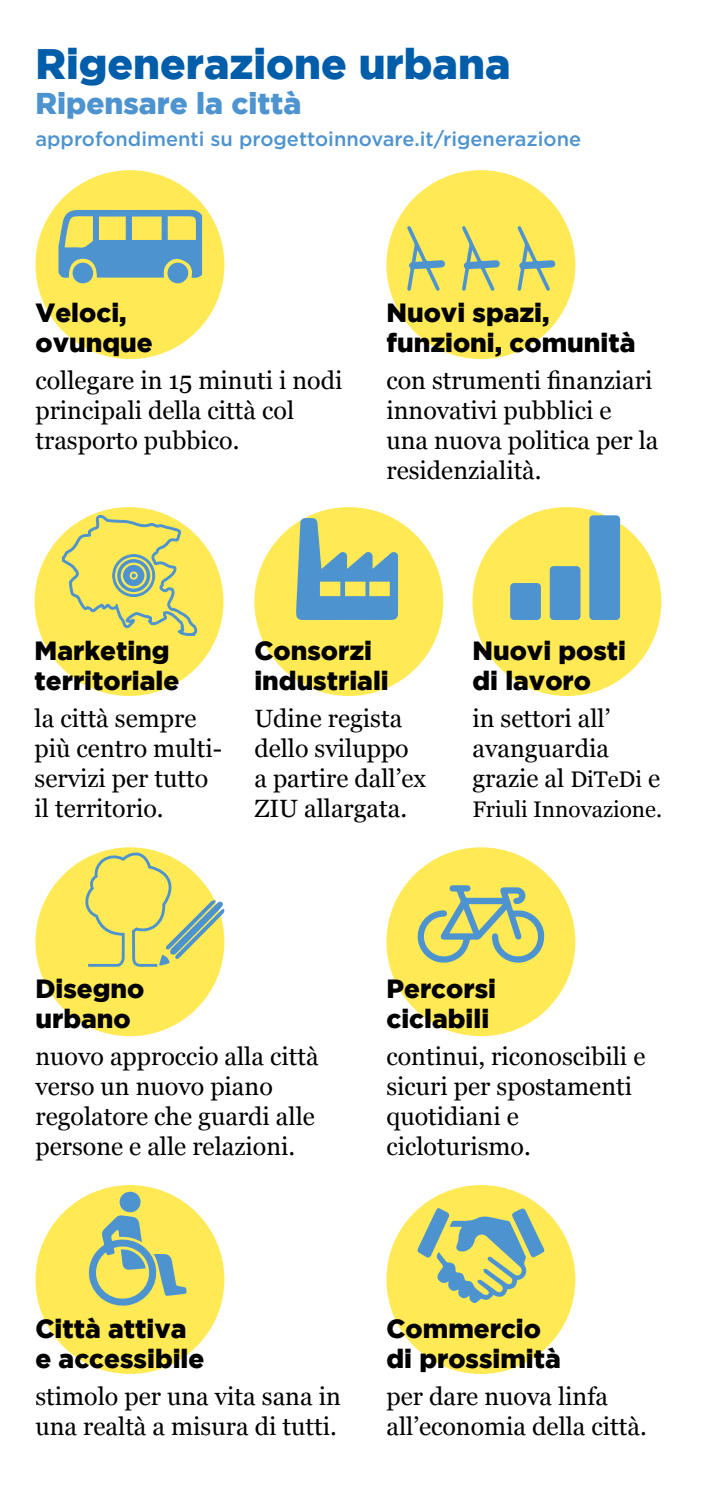
<style>
.page{position:relative;width:702px;height:1489px;background:#fff}
.page>*{position:absolute;margin:0;border:0;box-sizing:border-box;transform-origin:0 0}
.t1{font:900 42.5px "Gotham";color:#005da9}
.t2{font:900 30px "Gotham";color:#4c93d0}
.t3{font:900 26.25px/30px "Gotham";color:#000}
.t4{font:25px/30px "Georgia";color:#000}
.t5{font:22.5px "Georgia";color:#000}
.t6{font:500 20px "Gotham";color:#4c93d0}
.s1{font-size:22.5px}
</style>
<div class="page">
<div style="left:254px;top:507px;width:189px;height:189px;background:#ffea55;border-radius:50%"></div>
<div style="left:35px;top:507px;width:188px;height:189px;background:#ffea55;border-radius:50%"></div>
<div style="left:35px;top:847px;width:189px;height:189px;background:#ffea55;border-radius:50%"></div>
<div style="left:35px;top:1184px;width:189px;height:189px;background:#ffea55;border-radius:50%"></div>
<div style="left:35px;top:170px;width:189px;height:189px;background:#ffea55;border-radius:50%"></div>
<div style="left:472px;top:507px;width:189px;height:189px;background:#ffea55;border-radius:50%"></div>
<div style="left:386px;top:847px;width:189px;height:189px;background:#ffea55;border-radius:50%"></div>
<div style="left:386px;top:1184px;width:189px;height:189px;background:#ffea55;border-radius:50%"></div>
<div style="left:386px;top:170px;width:189px;height:189px;background:#ffea55;border-radius:50%"></div>
<svg style="left:84px;top:851px;width:140px;height:115px"></svg>
<svg style="left:417px;top:885px;width:128px;height:78px"></svg>
<svg style="left:58px;top:210px;width:144px;height:68px"></svg>
<div style="left:167px;top:262px;width:21px;height:21px;background:#4c93d0;border-radius:50%"></div>
<div style="left:72px;top:262px;width:21px;height:21px;background:#4c93d0;border-radius:50%"></div>
<div style="left:120px;top:1191px;width:21px;height:21px;background:#4c93d0;border-radius:50%"></div>
<svg style="left:88px;top:1215px;width:99px;height:91px"></svg>
<svg style="left:61px;top:507px;width:137px;height:129px"></svg>
<svg style="left:417px;top:1207px;width:127px;height:95px"></svg>
<div style="left:510px;top:583px;width:31px;height:37px;background:#4c93d0;border-radius:4px"></div>
<div style="left:549px;top:566px;width:31px;height:54px;background:#4c93d0;border-radius:4px"></div>
<div style="left:589px;top:515px;width:31px;height:105px;background:#4c93d0;border-radius:4px"></div>
<svg style="left:296px;top:518px;width:102px;height:102px"></svg>
<svg style="left:407px;top:226px;width:38px;height:65px"></svg>
<svg style="left:462px;top:226px;width:38px;height:65px"></svg>
<svg style="left:517px;top:226px;width:38px;height:65px"></svg>
<h1 class="t1" style="left:35px;top:39px;width:476px">Rigenerazione urbana</h1>
<p class="t2" style="left:35px;top:86px;width:267px">Ripensare la città</p>
<p class="t6" style="left:35px;top:125px;width:547px">approfondimenti su progettoinnovare.it/rigenerazione</p>
<p class="t3" style="left:35px;top:297px;width:119px">Veloci, ovunque</p>
<p class="t4" style="left:35px;top:364px;width:308px">collegare in 15 minuti i nodi principali della città col trasporto pubbico.</p>
<p class="t3" style="left:386px;top:297px;width:250px">Nuovi spazi, funzioni, comunità</p>
<p class="t4" style="left:386px;top:364px;width:273px">con strumenti finanziari innovativi pubblici e una nuova politica per la residenzialità.</p>
<p class="t3" style="left:35px;top:634px;width:146px">Marketing territoriale</p>
<p class="t4" style="left:35px;top:702px;width:189px">la città sempre più centro multi&shy;servizi per tutto il territorio.</p>
<p class="t3" style="left:254px;top:634px;width:136px">Consorzi industriali</p>
<p class="t4" style="left:254px;top:702px;width:173px">Udine regista dello sviluppo a partire dall’ex<br>ZIU allargata.</p>
<p class="t3" style="left:472px;top:634px;width:155px">Nuovi posti di lavoro</p>
<p class="t4" style="left:472px;top:702px;width:189px">in settori all’ avanguardia grazie al <span class="s1">DiTeDi</span> e</p>
<p class="t5" style="left:472px;top:792px;width:191px">Friuli Innovazione.</p>
<p class="t3" style="left:35px;top:973px;width:110px">Disegno urbano</p>
<p class="t4" style="left:35px;top:1040px;width:285px">nuovo approccio alla città verso un nuovo piano regolatore che guardi alle persone e alle relazioni.</p>
<p class="t3" style="left:386px;top:973px;width:111px">Percorsi ciclabili</p>
<p class="t4" style="left:386px;top:1040px;width:260px">continui, riconoscibili e sicuri per spostamenti quotidiani e cicloturismo.</p>
<p class="t3" style="left:35px;top:1312px;width:170px">Città attiva e accessibile</p>
<p class="t4" style="left:35px;top:1379px;width:307px">stimolo per una vita sana in una realtà a misura di tutti.</p>
<p class="t3" style="left:386px;top:1312px;width:176px">Commercio di prossimità</p>
<p class="t4" style="left:386px;top:1379px;width:262px">per dare nuova linfa all’economia della città.</p>
</div>
